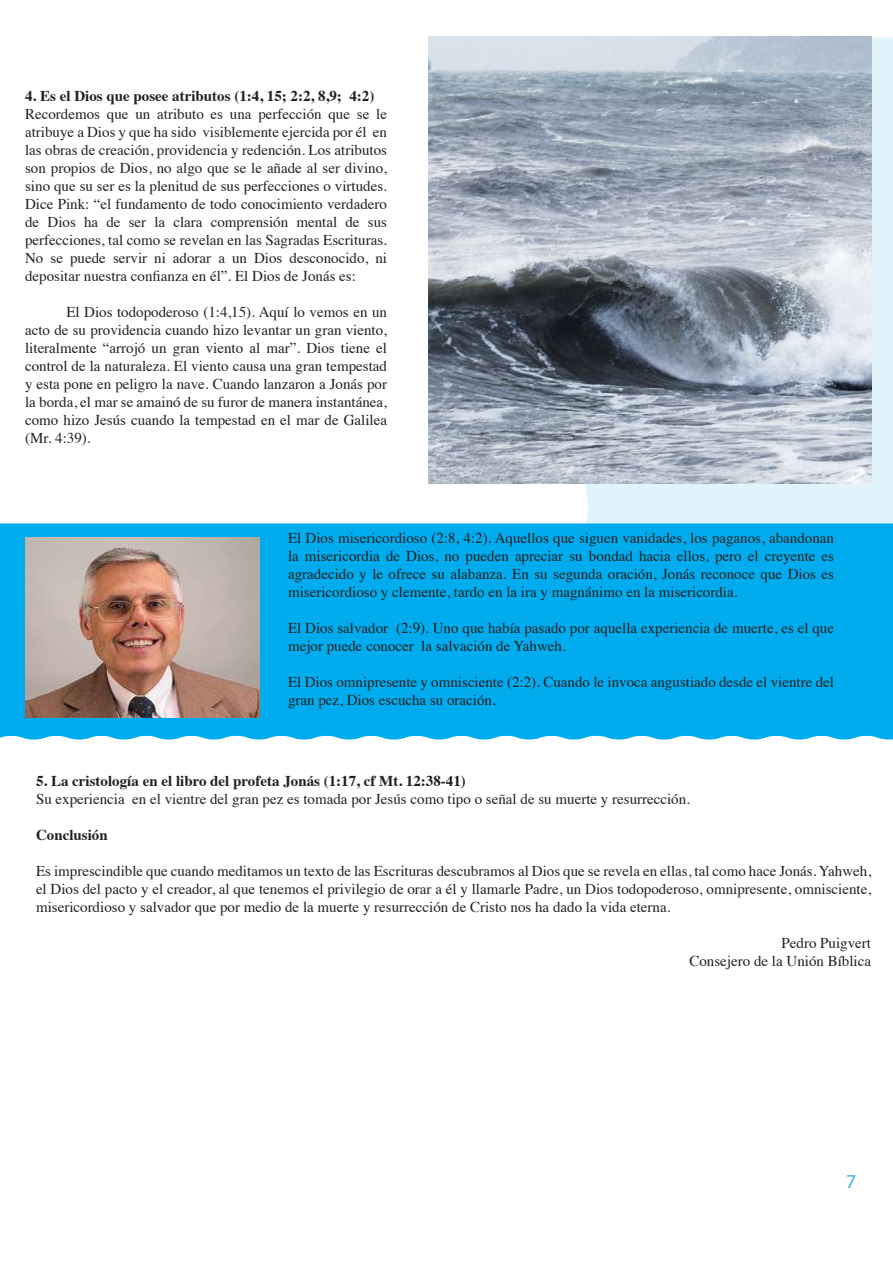
<style>
.page{position:relative;width:893px;height:1263px;background:#fff}
.page>*{position:absolute;margin:0;border:0;box-sizing:border-box;transform-origin:0 0}
.t1{font:19.8px "Myriad Pro";color:#42b3da}
.t2{font:15px/18px "Times";color:#231f20;text-align:justify}
.t3{font:700 15px "Times";color:#231f20}
</style>
<div class="page">
<div style="left:586px;top:37px;width:307px;height:486px;background:#e1f4fc"></div>
<div style="left:0;top:523px;width:893px;height:216px;background:#00aced"></div>
<img style="left:25px;top:537px;width:234px;height:180px">
<img style="left:428px;top:37px;width:443px;height:446px">
<p class="t3" style="left:25px;top:82px;width:351px">4. Es el Dios que posee atributos (1:4, 15; 2:2, 8,9; 4:2)</p>
<p class="t2" style="left:25px;top:104px;width:363px">Recordemos que un atributo es una perfección que se le atribuye a Dios y que ha sido visiblemente ejercida por él en las obras de creación, providencia y redención. Los atributos son propios de Dios, no algo que se le añade al ser divino, sino que su ser es la plenitud de sus perfecciones o virtudes.<br>Dice Pink: “el fundamento de todo conocimiento verdadero de Dios ha de ser la clara comprensión mental de sus perfecciones, tal como se revelan en las Sagradas Escrituras.<br>No se puede servir ni adorar a un Dios desconocido, ni depositar nuestra confianza en él”. El Dios de Jonás es:</p>
<p class="t2" style="left:25px;top:302px;width:363px;text-indent:41px">El Dios todopoderoso (1:4,15). Aquí lo vemos en un acto de su providencia cuando hizo levantar un gran viento, literalmente “arrojó un gran viento al mar”. Dios tiene el control de la naturaleza. El viento causa una gran tempestad y esta pone en peligro la nave. Cuando lanzaron a Jonás por la borda, el mar se amainó de su furor de manera instantánea, como hizo Jesús cuando la tempestad en el mar de Galilea (Mr. 4:39).</p>
<p class="t2" style="left:288px;top:528px;width:548px">El Dios misericordioso (2:8, 4:2). Aquellos que siguen vanidades, los paganos, abandonan la misericordia de Dios, no pueden apreciar su bondad hacia ellos, pero el creyente es agradecido y le ofrece su alabanza. En su segunda oración, Jonás reconoce que Dios es misericordioso y clemente, tardo en la ira y magnánimo en la misericordia.</p>
<p class="t2" style="left:288px;top:618px;width:548px">El Dios salvador (2:9). Uno que había pasado por aquella experiencia de muerte, es el que mejor puede conocer la salvación de Yahweh.</p>
<p class="t2" style="left:288px;top:672px;width:548px">El Dios omnipresente y omnisciente (2:2). Cuando le invoca angustiado desde el vientre del gran pez, Dios escucha su oración.</p>
<p class="t3" style="left:36px;top:767px;width:431px">5. La cristología en el libro del profeta Jonás (1:17, cf Mt. 12:38-41)</p>
<p class="t2" style="left:36px;top:789px;width:656px">Su experiencia en el vientre del gran pez es tomada por Jesús como tipo o señal de su muerte y resurrección.</p>
<p class="t3" style="left:36px;top:821px;width:73px">Conclusión</p>
<p class="t2" style="left:36px;top:861px;width:837px">Es imprescindible que cuando meditamos un texto de las Escrituras descubramos al Dios que se revela en ellas, tal como hace Jonás. Yahweh, el Dios del pacto y el creador, al que tenemos el privilegio de orar a él y llamarle Padre, un Dios todopoderoso, omnipresente, omnisciente, misericordioso y salvador que por medio de la muerte y resurrección de Cristo nos ha dado la vida eterna.</p>
<p class="t2" style="left:689px;top:933px;width:183px;text-align:right">Pedro Puigvert<br>Consejero de la Unión Bíblica</p>
<h1 class="t1" style="left:846px;top:1169px;width:12px">7</h1>
</div>
